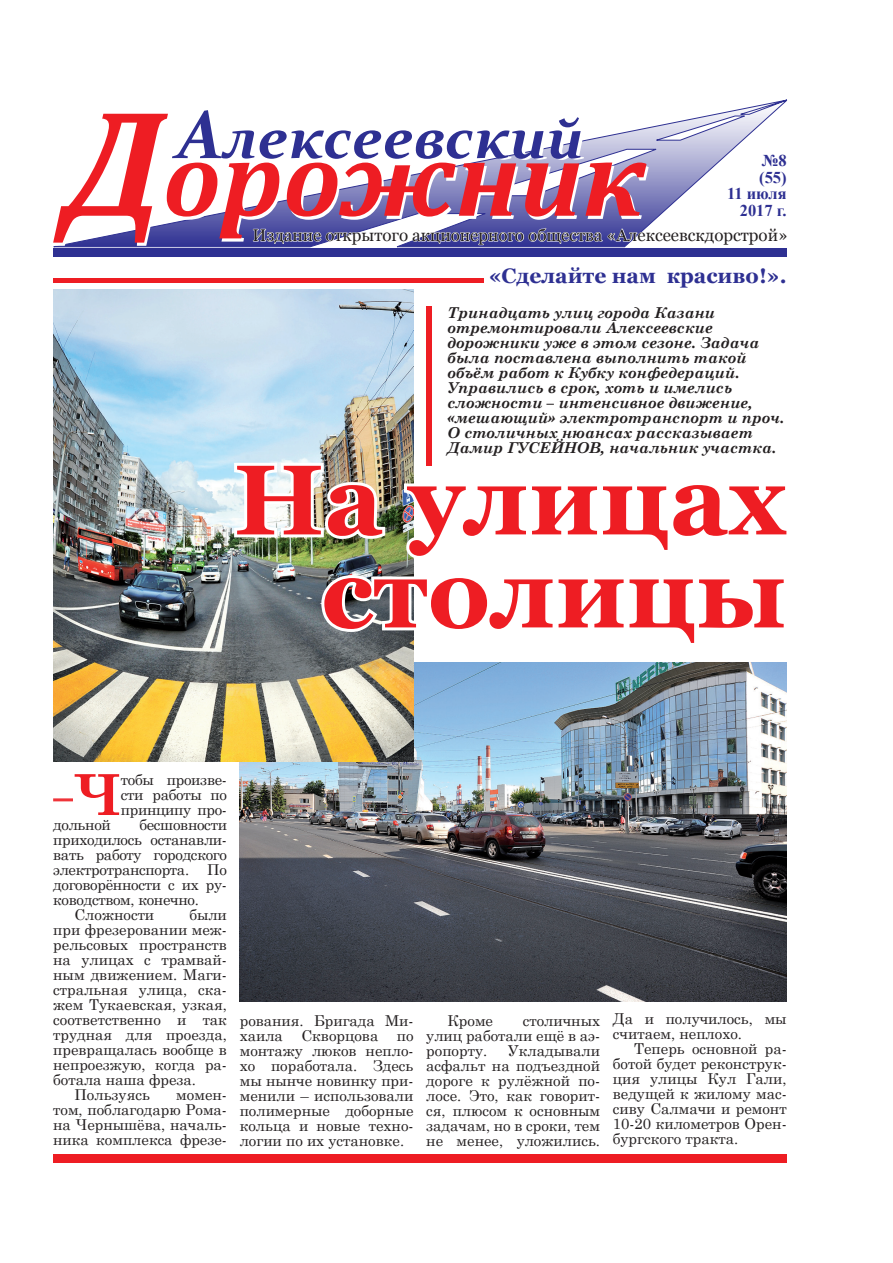
<style>
.page{position:relative;width:893px;height:1263px;background:#fff}
.page>*{position:absolute;margin:0;border:0;box-sizing:border-box;transform-origin:0 0}
.t1{font:700 99px/93px "Georgia";color:#ee1d23;text-align:right}
.t2{font:700 56.55px "Century Schoolbook";color:#ee1d23}
.t3{font:700 21px "Georgia";color:#2e3092}
.t4{font:16.95px "Georgia";color:#231f20}
.t5{font:700 16.5px/16.5px "Times New Roman";color:#2e3092;text-align:right}
.t6{font:15px/15px "Century Schoolbook";color:#231f20;text-align:justify}
.t7{font:italic 700 15px/15px "Century Schoolbook";color:#231f20}
.t8{font:15px "Century Schoolbook";letter-spacing:-.02em;color:#231f20}
</style>
<div class="page">
<img style="left:240px;top:662px;width:547px;height:339px">
<div style="left:53px;top:1154px;width:734px;height:9px;background:#ee1d23"></div>
<svg style="left:54px;top:100px;width:733px;height:147px"></svg>
<svg style="left:53px;top:114px;width:593px;height:129px"></svg>
<svg style="left:172px;top:110px;width:412px;height:50px"></svg>
<svg style="left:253px;top:227px;width:534px;height:19px"></svg>
<div style="left:53px;top:248px;width:734px;height:9px;background:#2e3092"></div>
<div style="left:53px;top:278px;width:431px;height:5px;background:#ee1d23"></div>
<img style="left:53px;top:289px;width:360px;height:472px">
<img style="left:231px;top:460px;width:157px;height:83px">
<svg style="left:401px;top:478px;width:13px;height:85px"></svg>
<svg style="left:317px;top:571px;width:97px;height:78px"></svg>
<div style="left:426px;top:306px;width:6px;height:159px;background:#ee1d23"></div>
<hr style="left:53px;top:798px;width:20px;height:3px;background:#ee1d23">
<p class="t5" style="left:727px;top:152px;width:61px">№8<br>(55)<br>11 июля<br>2017 г.</p>
<p class="t4" style="left:253px;top:225px;width:537px">Издание открытого акционерного общества «Алексеевскдорстрой»</p>
<h3 class="t3" style="left:489px;top:262px;width:299px">«Сделайте нам красиво!».</h3>
<p class="t7" style="left:448px;top:304px;width:338px">Тринадцать улиц города Казани отремонтировали Алексеевские дорожники уже в этом сезоне. Задача была поставлена выполнить такой объём работ к Кубку конфедераций.<br>Управились в срок, хоть и имелись сложности – интенсивное движение, «мешающий» электротранспорт и проч.<br>О столичных нюансах рассказывает Дамир ГУСЕЙНОВ, начальник участка.</p>
<h1 class="t1" style="left:234px;top:454px;width:554px">На улицах столицы</h1>
<h2 class="t2" style="left:74px;top:751px;width:49px">Ч</h2>
<p class="t6" style="left:121px;top:771px;width:108px">тобы произве&shy;сти работы по принципу про-</p>
<p class="t8" style="left:53px;top:812px;width:59px">дольной</p>
<p class="t8" style="left:139px;top:812px;width:89px">бесшовности</p>
<p class="t8" style="left:53px;top:827px;width:175px">приходилось останавли-</p>
<p class="t8" style="left:53px;top:842px;width:175px">вать работу городского</p>
<p class="t8" style="left:53px;top:857px;width:175px">электротранспорта. По</p>
<p class="t8" style="left:53px;top:872px;width:175px">договорённости с их ру-</p>
<p class="t8" style="left:53px;top:887px;width:147px">ководством, конечно.</p>
<p class="t6" style="left:74px;top:906px;width:81px">Сложности</p>
<p class="t6" style="left:189px;top:906px;width:39px">были</p>
<p class="t6" style="left:53px;top:921px;width:175px">при фрезеровании меж-</p>
<p class="t6" style="left:53px;top:936px;width:175px">рельсовых пространств</p>
<p class="t6" style="left:53px;top:951px;width:175px">на улицах с трамвай-</p>
<p class="t6" style="left:53px;top:966px;width:175px">ным движением. Маги-</p>
<p class="t6" style="left:53px;top:981px;width:175px">стральная улица, ска-</p>
<p class="t6" style="left:53px;top:996px;width:175px">жем Тукаевская, узкая,</p>
<p class="t6" style="left:53px;top:1011px;width:175px">соответственно и так</p>
<p class="t6" style="left:53px;top:1026px;width:175px">трудная для проезда,</p>
<p class="t6" style="left:53px;top:1041px;width:175px">превращалась вообще в</p>
<p class="t6" style="left:53px;top:1056px;width:175px">непроезжую, когда ра-</p>
<p class="t6" style="left:53px;top:1071px;width:144px">ботала наша фреза.</p>
<p class="t6" style="left:74px;top:1086px;width:77px">Пользуясь</p>
<p class="t6" style="left:53px;top:1086px;width:175px;text-indent:123px">момен&shy;том, поблагодарю Рома&shy;на Чернышёва, началь&shy;ника комплекса фрезе-</p>
<p class="t6" style="left:240px;top:1011px;width:175px">рования. Бригада Ми&shy;хаила Скворцова по монтажу люков непло&shy;хо поработала. Здесь мы нынче новинку при&shy;менили – использовали полимерные доборные кольца и новые техно&shy;логии по их установке.</p>
<p class="t6" style="left:448px;top:1011px;width:47px">Кроме</p>
<p class="t6" style="left:426px;top:1011px;width:175px;text-indent:96px">столичных улиц работали ещё в аэ&shy;ропорту.</p>
<p class="t6" style="left:426px;top:1041px;width:175px;text-indent:82px">Укладывали асфальт на подъездной дороге к рулёжной по&shy;лосе. Это, как говорит&shy;ся, плюсом к основным задачам, но в сроки, тем не менее, уложились.</p>
<p class="t6" style="left:613px;top:1009px;width:175px">Да и получилось, мы считаем, неплохо.</p>
<p class="t6" style="left:613px;top:1039px;width:175px;text-indent:21px">Теперь основной ра&shy;ботой будет реконструк&shy;ция улицы Кул Гали, ведущей к жилому мас&shy;сиву Салмачи и ремонт 10-20 километров Орен&shy;бургского тракта.</p>
</div>
